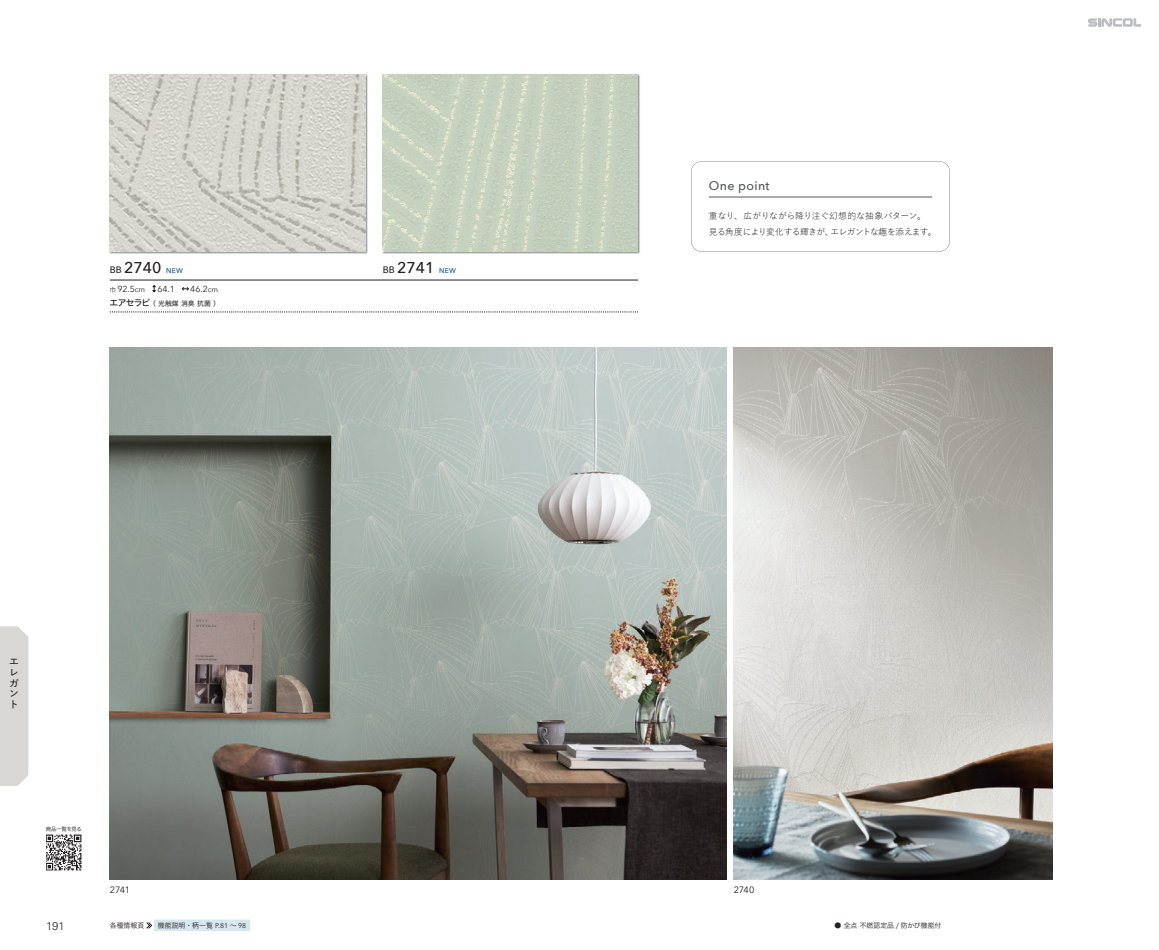
<style>
.page{position:relative;width:1159px;height:950px;background:#fff}
.page>*{position:absolute;margin:0;border:0;box-sizing:border-box;transform-origin:0 0}
.t1{font:500 15.62px "Avenir Next";color:#231f20}
.t2{font:500 12.5px "Avenir Next";letter-spacing:.025em;color:#57585a}
.t3{font:300 11.25px "Univers LT Std";color:#231f20}
.t4{font:600 9.75px/10.8px "Yu Go Pr 6 N";color:#231f20;text-align:justify}
.t5{font:9.25px "Avenir Next";letter-spacing:-.03em;color:#231f20}
.t6{font:8.75px/16.2px "Yu Go Pr 6 N";letter-spacing:-.04em;color:#231f20}
.t7{font:8.75px "Avenir Next";color:#231f20}
.t8{font:6.88px "Hira Kaku Std W3";color:#231f20}
.t9{font:6.88px "Hira Kaku Std W4";color:#231f20}
.t10{font:500 6.88px "Avenir Next";letter-spacing:.05em;color:#01548a}
.t11{font:5.38px "Hira Kaku Std W3";letter-spacing:-.045em;color:#231f20}
.s1{font-size:9.38px}
.s2{font-family:"Hira Kaku Std W5";font-size:8.75px}
.s3{font-family:"Hira Kaku Std W3";font-size:6.25px}
.s4{font-size:7.5px}
.s5{font-family:"Avenir Next"}
</style>
<div class="page">
<img style="left:110px;top:347px;width:616px;height:532px">
<img style="left:733px;top:347px;width:319px;height:532px">
<svg style="left:110px;top:312px;width:528px;height:1px"></svg>
<hr style="left:110px;top:280px;width:528px;height:1px;background:#231f20">
<svg style="left:152px;top:285px;width:4px;height:7px"></svg>
<svg style="left:182px;top:287px;width:7px;height:4px"></svg>
<svg style="left:146px;top:922px;width:6px;height:6px"></svg>
<div style="left:154px;top:920px;width:96px;height:10px;background:#d8e6ed"></div>
<div style="left:154px;top:919px;width:96px;height:11px;border:1px solid #d8e6ed"></div>
<img style="left:46px;top:834px;width:35px;height:36px">
<svg style="left:691px;top:161px;width:259px;height:91px"></svg>
<hr style="left:709px;top:197px;width:223px;height:1px;background:#57585a">
<div style="left:0;top:626px;width:28px;height:160px;background:#d9d7d4"></div>
<svg style="left:1088px;top:18px;width:53px;height:9px"></svg>
<img style="left:382px;top:74px;width:258px;height:180px">
<img style="left:383px;top:74px;width:255px;height:178px">
<img style="left:109px;top:74px;width:259px;height:180px">
<img style="left:110px;top:74px;width:255px;height:178px">
<h1 class="t1" style="left:110px;top:254px;width:53px"><span class="s1">BB</span> 2740</h1>
<p class="t10" style="left:166px;top:264px;width:18px">NEW</p>
<h1 class="t1" style="left:383px;top:254px;width:53px"><span class="s1">BB</span> 2741</h1>
<p class="t10" style="left:439px;top:264px;width:18px">NEW</p>
<p class="t9" style="left:110px;top:298px;width:112px"><span class="s2">エアセラピ</span>（ 光触媒 消臭 抗菌 ）</p>
<p class="t7" style="left:110px;top:281px;width:37px"><span class="s3">巾</span> 92.5<span class="s4">cm</span></p>
<p class="t7" style="left:157px;top:281px;width:19px">64.1</p>
<p class="t7" style="left:190px;top:281px;width:29px">46.2<span class="s4">cm</span></p>
<h2 class="t2" style="left:709px;top:175px;width:62px">One point</h2>
<p class="t6" style="left:709px;top:206px;width:229px">重なり、広がりながら降り注ぐ幻想的な抽象パターン。見る角度により変化する輝きが、エレガントな趣を添えます。</p>
<p class="t4" style="left:9px;top:655px;width:11px">エレガント</p>
<p class="t11" style="left:46px;top:824px;width:38px">商品一覧を見る</p>
<p class="t3" style="left:46px;top:919px;width:20px">191</p>
<p class="t5" style="left:110px;top:882px;width:22px">2741</p>
<p class="t5" style="left:733px;top:882px;width:22px">2740</p>
<p class="t8" style="left:110px;top:920px;width:36px">各種情報頁</p>
<p class="t8" style="left:158px;top:920px;width:90px">機能説明・柄一覧 <span class="s5">P.81</span> ～ <span class="s5">98</span></p>
<p class="t8" style="left:834px;top:920px;width:108px">● 全点 不燃認定品 / 防かび機能付</p>
</div>
